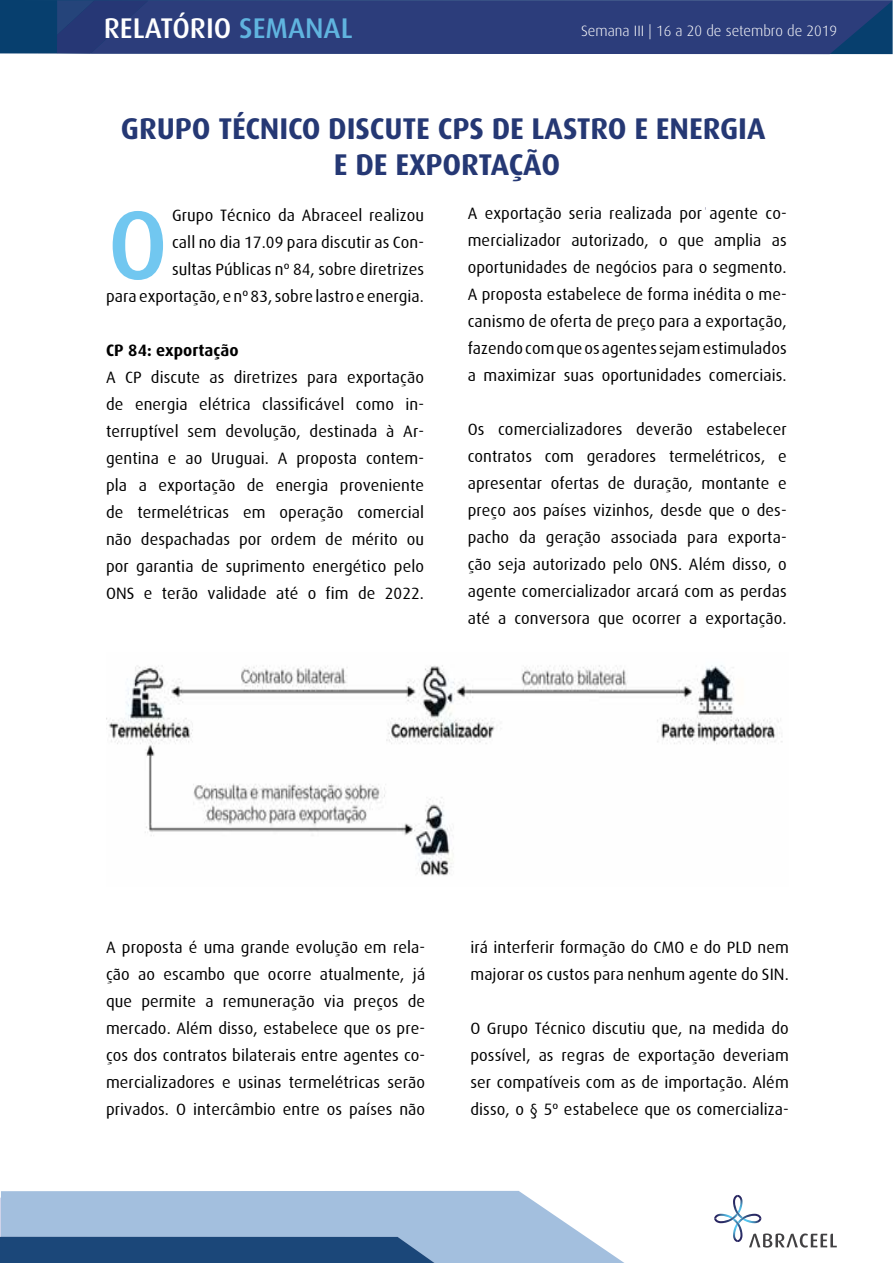
<style>
.page{position:relative;width:893px;height:1263px;background:#fff}
.page>*{position:absolute;margin:0;border:0;box-sizing:border-box;transform-origin:0 0}
.t1{font:500 97.5px "Dax";color:#71c7f0}
.t2{font:700 30px/36px "Dax";letter-spacing:-.005em;color:#253874;text-align:center}
.t3{font:500 28.5px "Dax";color:#fff}
.t4{font:16.5px/27px "Dax";letter-spacing:.005em;color:#000;text-align:justify}
.t5{font:700 16.5px "Dax";letter-spacing:.005em;color:#000}
.t6{font:300 15px "Dax";color:#fff}
.s1{color:#60b4df}
</style>
<div class="page">
<svg style="left:714px;top:1195px;width:123px;height:52px"></svg>
<svg style="left:0;top:0;width:893px;height:54px;background:#283d79"></svg>
<svg style="left:0;top:1191px;width:624px;height:72px;background:#89a7c8"></svg>
<img style="left:108px;top:665px;width:675px;height:211px">
<h3 class="t3" style="left:104px;top:12px;width:250px">RELATÓRIO <span class="s1">SEMANAL</span></h3>
<p class="t6" style="left:581px;top:22px;width:257px">Semana III | 16 a 20 de setembro de 2019</p>
<h2 class="t2" style="left:121px;top:110px;width:646px">GRUPO TÉCNICO DISCUTE CPS DE LASTRO E ENERGIA<br>E DE EXPORTAÇÃO</h2>
<h1 class="t1" style="left:108px;top:191px;width:61px">O</h1>
<p class="t4" style="left:468px;top:200px;width:320px">A exportação seria realizada por agente co&shy;mercializador autorizado, o que amplia as oportunidades de negócios para o segmento.<br>A proposta estabelece de forma inédita o me&shy;canismo de oferta de preço para a exportação, fazendo com que os agentes sejam estimulados a maximizar suas oportunidades comerciais.</p>
<p class="t4" style="left:468px;top:416px;width:320px">Os comercializadores deverão estabelecer contratos com geradores termelétricos, e apresentar ofertas de duração, montante e preço aos países vizinhos, desde que o des&shy;pacho da geração associada para exporta&shy;ção seja autorizado pelo ONS. Além disso, o agente comercializador arcará com as perdas até a conversora que ocorrer a exportação.</p>
<p class="t4" style="left:106px;top:202px;width:320px;text-align:right">Grupo Técnico da Abraceel realizou<br>call no dia 17.09 para discutir as Con-<br>sultas Públicas nº 84, sobre diretrizes<br>para exportação, e nº 83, sobre lastro e energia.</p>
<p class="t5" style="left:106px;top:341px;width:134px">CP 84: exportação</p>
<p class="t4" style="left:106px;top:364px;width:320px">A CP discute as diretrizes para exportação de energia elétrica classificável como in&shy;terruptível sem devolução, destinada à Ar&shy;gentina e ao Uruguai. A proposta contem&shy;pla a exportação de energia proveniente de termelétricas em operação comercial não despachadas por ordem de mérito ou por garantia de suprimento energético pelo ONS e terão validade até o fim de 2022.</p>
<p class="t4" style="left:106px;top:934px;width:321px">A proposta é uma grande evolução em rela&shy;ção ao escambo que ocorre atualmente, já que permite a remuneração via preços de mercado. Além disso, estabelece que os pre&shy;ços dos contratos bilaterais entre agentes co&shy;mercializadores e usinas termelétricas serão privados. O intercâmbio entre os países não</p>
<p class="t4" style="left:470px;top:934px;width:320px">irá interferir formação do CMO e do PLD nem majorar os custos para nenhum agente do SIN.</p>
<p class="t4" style="left:470px;top:1015px;width:320px">O Grupo Técnico discutiu que, na medida do possível, as regras de exportação deveriam ser compatíveis com as de importação. Além disso, o § 5º estabelece que os comercializa-</p>
</div>
